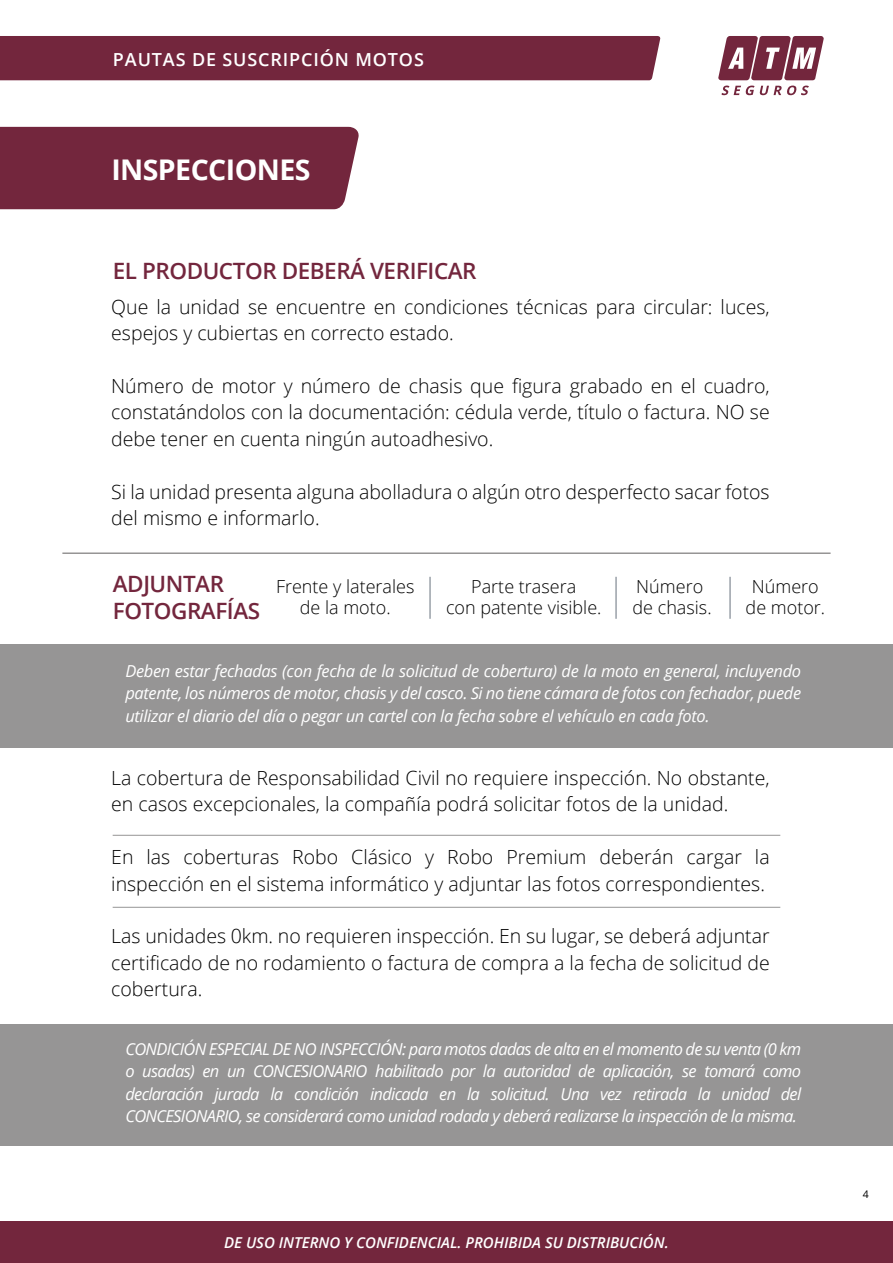
<style>
.page{position:relative;width:893px;height:1263px;background:#fff}
.page>*{position:absolute;margin:0;border:0;box-sizing:border-box;transform-origin:0 0}
.t1{font:700 28.5px "Open Sans";letter-spacing:-.02em;color:#fff}
.t2{font:600 22.5px/27px "Open Sans";letter-spacing:-.02em;color:#73263d}
.t3{font:300 19.5px/26.4px "Open Sans";color:#000}
.t4{font:300 18px/21px "Open Sans";color:#000;text-align:center}
.t5{font:600 18px "Open Sans";letter-spacing:.05em;color:#fff}
.t6{font:italic 16.5px/22.5px "Open Sans";letter-spacing:-.03em;color:#fff;text-align:justify}
.t7{font:italic 600 15px "Open Sans";color:#fff}
.t8{font:10.5px "Open Sans";color:#000}
</style>
<div class="page">
<svg style="left:718px;top:36px;width:106px;height:44px"></svg>
<svg style="left:721px;top:86px;width:88px;height:9px"></svg>
<div style="left:0;top:36px;width:660px;height:44px;background:#73263d"></div>
<div style="left:0;top:644px;width:893px;height:104px;background:#969595"></div>
<div style="left:0;top:1222px;width:893px;height:41px;background:#73263d"></div>
<div style="left:0;top:127px;width:359px;height:82px;background:#73263d"></div>
<hr style="left:615px;top:577px;width:2px;height:42px;background:#9aa1a9">
<hr style="left:429px;top:577px;width:2px;height:42px;background:#9aa1a9">
<hr style="left:729px;top:577px;width:2px;height:42px;background:#9aa1a9">
<div style="left:0;top:1024px;width:893px;height:121px;background:#969595"></div>
<hr style="left:62px;top:552px;width:769px;height:2px;background:#969595">
<hr style="left:113px;top:835px;width:667px;height:1px;background:#969595">
<hr style="left:113px;top:907px;width:667px;height:1px;background:#969595">
<p class="t5" style="left:113px;top:47px;width:312px">PAUTAS DE SUSCRIPCIÓN MOTOS</p>
<h1 class="t1" style="left:111px;top:149px;width:201px">INSPECCIONES</h1>
<p class="t2" style="left:113px;top:257px;width:365px">EL PRODUCTOR DEBERÁ VERIFICAR</p>
<p class="t3" style="left:111px;top:293px;width:660px">Que la unidad se encuentre en condiciones técnicas para circular: luces, espejos y cubiertas en correcto estado.</p>
<p class="t3" style="left:111px;top:372px;width:660px;text-align:justify">Número de motor y número de chasis que figura grabado en el cuadro, constatándolos con la documentación: cédula verde, título o factura. NO se debe tener en cuenta ningún autoadhesivo.</p>
<p class="t3" style="left:111px;top:478px;width:660px">Si la unidad presenta alguna abolladura o algún otro desperfecto sacar fotos del mismo e informarlo.</p>
<p class="t2" style="left:113px;top:570px;width:149px">ADJUNTAR<br>FOTOGRAFÍAS</p>
<p class="t4" style="left:276px;top:575px;width:140px">Frente y laterales de la moto.</p>
<p class="t4" style="left:446px;top:575px;width:157px">Parte trasera<br>con patente visible.</p>
<p class="t4" style="left:746px;top:575px;width:81px">Número de motor.</p>
<p class="t4" style="left:632px;top:575px;width:81px;text-align:left">Número de chasis.</p>
<p class="t6" style="left:125px;top:659px;width:677px">Deben estar fechadas (con fecha de la solicitud de cobertura) de la moto en general, incluyendo patente, los números de motor, chasis y del casco. Si no tiene cámara de fotos con fechador, puede utilizar el diario del día o pegar un cartel con la fecha sobre el vehículo en cada foto.</p>
<p class="t3" style="left:111px;top:764px;width:660px">La cobertura de Responsabilidad Civil no requiere inspección. No obstante, en casos excepcionales, la compañía podrá solicitar fotos de la unidad.</p>
<p class="t3" style="left:111px;top:843px;width:660px">En las coberturas Robo Clásico y Robo Premium deberán cargar la inspección en el sistema informático y adjuntar las fotos correspondientes.</p>
<p class="t3" style="left:111px;top:922px;width:660px;text-align:justify">Las unidades 0km. no requieren inspección. En su lugar, se deberá adjuntar certificado de no rodamiento o factura de compra a la fecha de solicitud de cobertura.</p>
<p class="t6" style="left:125px;top:1037px;width:677px">CONDICIÓN ESPECIAL DE NO INSPECCIÓN: para motos dadas de alta en el momento de su venta (0 km o usadas) en un CONCESIONARIO habilitado por la autoridad de aplicación, se tomará como declaración jurada la condición indicada en la solicitud. Una vez retirada la unidad del CONCESIONARIO, se considerará como unidad rodada y deberá realizarse la inspección de la misma.</p>
<p class="t7" style="left:224px;top:1232px;width:446px">DE USO INTERNO Y CONFIDENCIAL. PROHIBIDA SU DISTRIBUCIÓN.</p>
<p class="t8" style="left:863px;top:1187px;width:8px">4</p>
</div>
